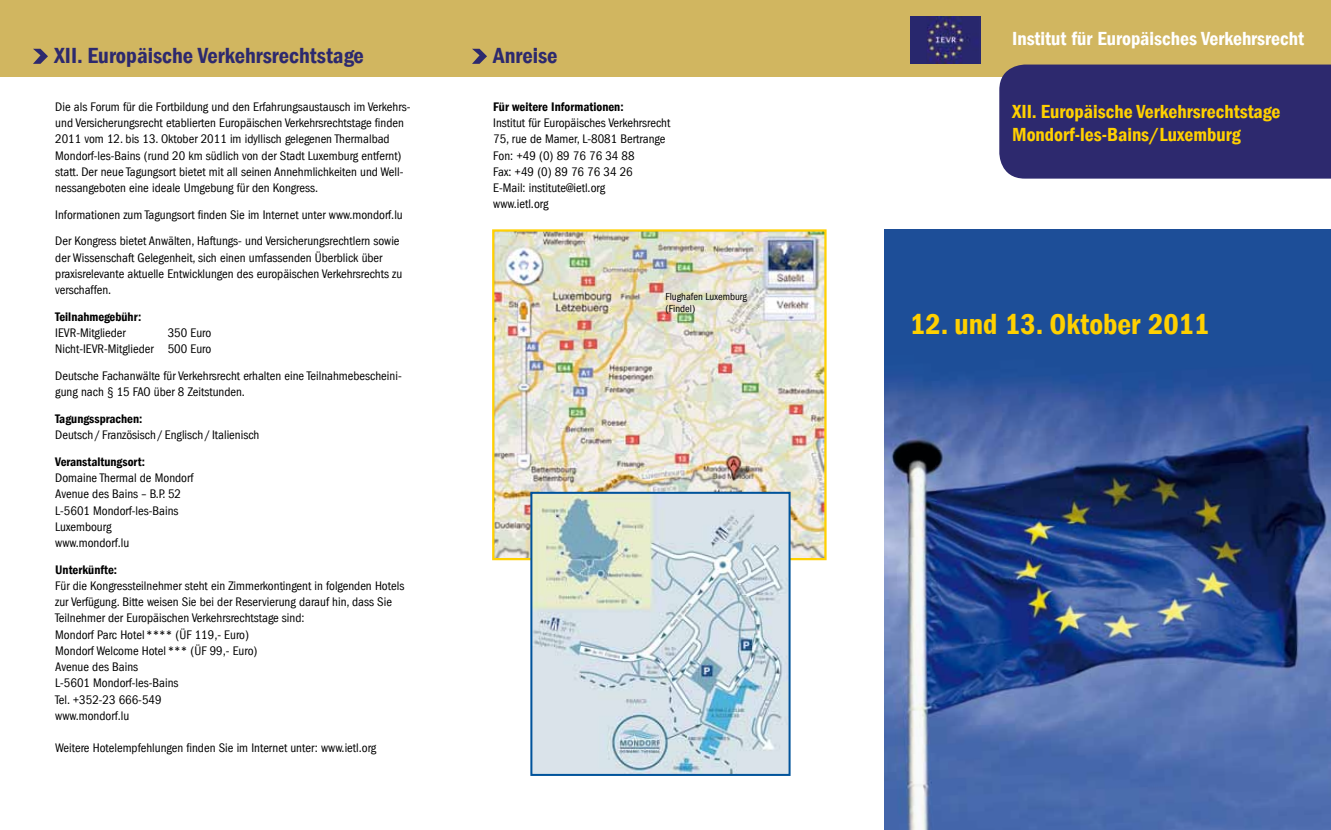
<style>
.page{position:relative;width:1331px;height:830px;background:#fff}
.page>*{position:absolute;margin:0;border:0;box-sizing:border-box;transform-origin:0 0}
.t1{font:30px "Franklin Gothic LT Com Dm Cn";color:#ffd000}
.t2{font:22.5px "Franklin Gothic LT Com Dm Cn";color:#2d296e}
.t3{font:19.5px/22.5px "Franklin Gothic LT Com Dm Cn";color:#ffd000}
.t4{font:19.5px "Franklin Gothic LT Com Dm Cn";color:#fff}
.t5{font:condensed 12.75px/16.2px "Franklin Gothic LT Com";color:#000}
.t6{font:12.75px "Franklin Gothic LT Com Dm Cn";color:#000}
.t7{font:condensed 10.5px/12px "Franklin Gothic LT Com";color:#000}
</style>
<div class="page">
<div style="left:0;top:0;width:1331px;height:77px;background:#d1b660"></div>
<img style="left:884px;top:229px;width:447px;height:600px">
<svg style="left:33px;top:49px;width:15px;height:15px"></svg>
<svg style="left:472px;top:49px;width:15px;height:15px"></svg>
<svg style="left:910px;top:63px;width:70px;height:1px"></svg>
<img style="left:910px;top:16px;width:70px;height:47px">
<img style="left:495px;top:232px;width:329px;height:325px">
<div style="left:492px;top:229px;width:335px;height:331px;border:2px solid #ffd000"></div>
<img style="left:533px;top:494px;width:255px;height:278px">
<div style="left:530px;top:491px;width:261px;height:284px;border:2px solid #00539b"></div>
<div style="left:999px;top:64px;width:332px;height:114px;background:#2d296e"></div>
<h2 class="t2" style="left:54px;top:43px;width:311px">XII. Europäische Verkehrsrechtstage</h2>
<h2 class="t2" style="left:493px;top:43px;width:66px">Anreise</h2>
<p class="t5" style="left:55px;top:99px;width:357px">Die als Forum für die Fortbildung und den Erfahrungsaustausch im Verkehrs&shy;und Versicherungsrecht etablierten Europäischen Verkehrsrechtstage finden 2011 vom 12. bis 13. Oktober 2011 im idyllisch gelegenen Thermalbad Mondorf-les-Bains (rund 20 km südlich von der Stadt Luxemburg entfernt) statt. Der neue Tagungsort bietet mit all seinen Annehmlichkeiten und Well&shy;nessangeboten eine ideale Umgebung für den Kongress.</p>
<p class="t5" style="left:55px;top:201px;width:349px;line-height:26.7px">Informationen zum Tagungsort finden Sie im Internet unter www.mondorf.lu<br>Der Kongress bietet Anwälten, Haftungs- und Versicherungsrechtlern sowie</p>
<p class="t5" style="left:55px;top:249px;width:348px">der Wissenschaft Gelegenheit, sich einen umfassenden Überblick über praxisrelevante aktuelle Entwicklungen des europäischen Verkehrsrechts zu verschaffen.</p>
<p class="t6" style="left:55px;top:309px;width:88px">Teilnahmegebühr:</p>
<p class="t5" style="left:55px;top:325px;width:72px">IEVR-Mitglieder</p>
<p class="t5" style="left:55px;top:325px;width:158px;text-align:right">350 Euro<br>Nicht-IEVR-Mitglieder 500 Euro</p>
<p class="t5" style="left:55px;top:367px;width:348px">Deutsche Fachanwälte für Verkehrsrecht erhalten eine Teilnahmebescheini&shy;gung nach § 15 FAO über 8 Zeitstunden.</p>
<p class="t6" style="left:55px;top:411px;width:89px">Tagungssprachen:</p>
<p class="t5" style="left:55px;top:427px;width:206px">Deutsch / Französisch / Englisch / Italienisch</p>
<p class="t6" style="left:55px;top:454px;width:91px">Veranstaltungsort:</p>
<p class="t5" style="left:55px;top:469px;width:140px">Domaine Thermal de Mondorf<br>Avenue des Bains – B.P. 52<br>L-5601 Mondorf-les-Bains<br>Luxembourg<br>www.mondorf.lu</p>
<p class="t6" style="left:55px;top:562px;width:63px">Unterkünfte:</p>
<p class="t5" style="left:55px;top:577px;width:351px">Für die Kongressteilnehmer steht ein Zimmerkontingent in folgenden Hotels zur Verfügung. Bitte weisen Sie bei der Reservierung darauf hin, dass Sie Teilnehmer der Europäischen Verkehrsrechtstage sind:<br>Mondorf Parc Hotel**** (ÜF 119,- Euro)<br>Mondorf Welcome Hotel*** (ÜF 99,- Euro)<br>Avenue des Bains<br>L-5601 Mondorf-les-Bains<br>Tel. +352-23 666-549<br>www.mondorf.lu</p>
<p class="t5" style="left:55px;top:739px;width:323px">Weitere Hotelempfehlungen finden Sie im Internet unter: www.ietl.org</p>
<p class="t6" style="left:493px;top:99px;width:132px">Für weitere Informationen:</p>
<p class="t5" style="left:493px;top:115px;width:179px">Institut für Europäisches Verkehrsrecht<br>75, rue de Mamer, L-8081 Bertrange<br>Fon: +49 (0) 89 76 76 34 88<br>Fax: +49 (0) 89 76 76 34 26<br>E-Mail: institute@ietl.org<br>www.ietl.org</p>
<p class="t7" style="left:665px;top:290px;width:83px">Flughafen Luxemburg (Findel)</p>
<h3 class="t4" style="left:1012px;top:27px;width:294px">Institut für Europäisches Verkehrsrecht</h3>
<h3 class="t3" style="left:1012px;top:101px;width:270px">XII. Europäische Verkehrsrechtstage<br>Mondorf-les-Bains/Luxemburg</h3>
<h1 class="t1" style="left:910px;top:307px;width:301px">12. und 13. Oktober 2011</h1>
</div>
